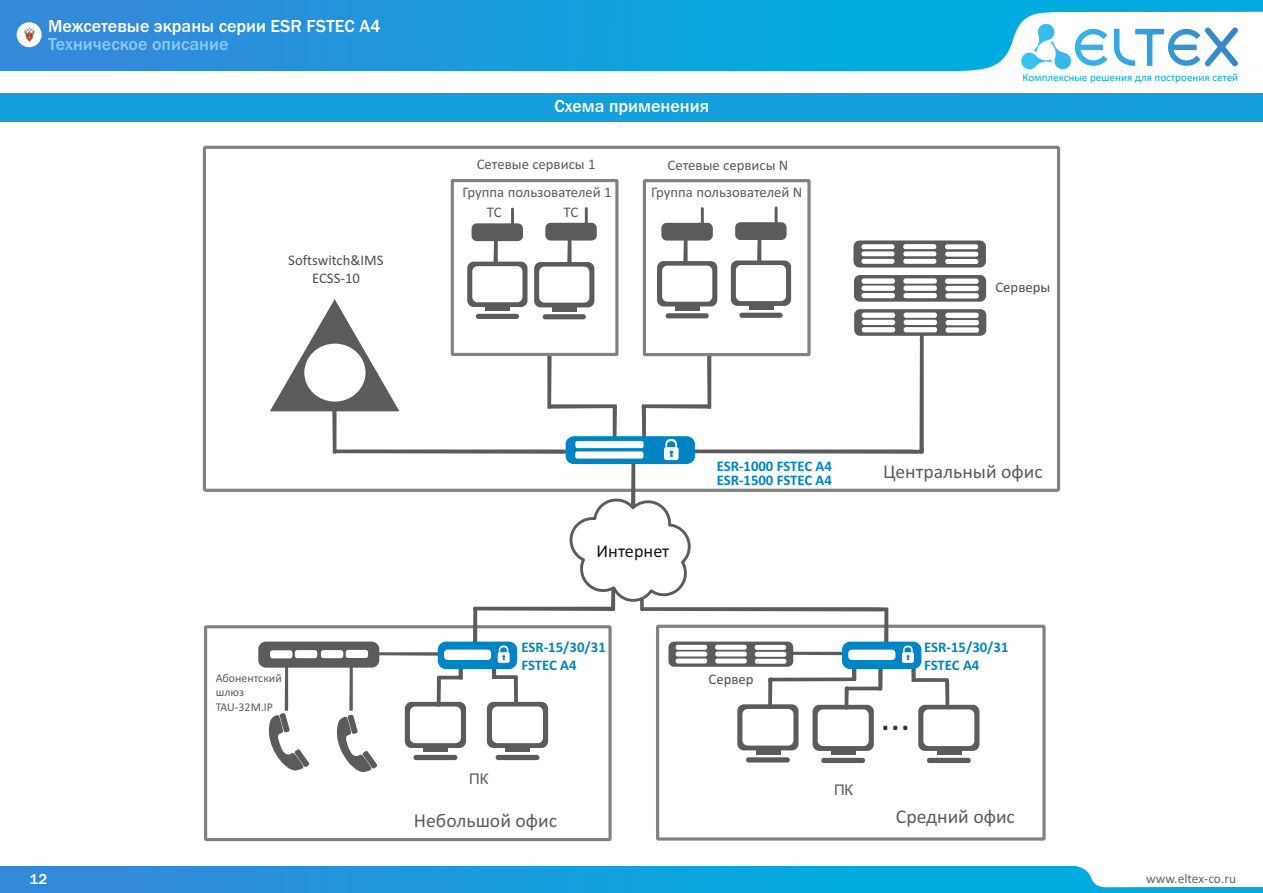
<style>
.page{position:relative;width:1263px;height:893px;background:#fff}
.page>*{position:absolute;margin:0;border:0;box-sizing:border-box;transform-origin:0 0}
.t1{font:39.3px "Calibri";color:#313130}
.t2{font:19.65px "Calibri";color:#5b5b5b}
.t3{font:18.3px "Calibri";color:#151616}
.t4{font:500 18px "Franklin Gothic";color:#fff}
.t5{font:500 18px "Franklin Gothic";color:#8ac9fc}
.t6{font:500 15px "Franklin Gothic";color:#fff}
.t7{font:14.7px/26.8px "Calibri";color:#5b5b5b;text-align:center}
.t8{font:700 14.7px/18px "Calibri";color:#0084c4}
.t9{font:14.7px/18px "Calibri";color:#4e4e4d;text-align:center}
.t10{font:14.7px "Arial";color:#5b5b5b}
.t11{font:13.5px "Calibri";color:#666}
.t12{font:12px/14.5px "Calibri";color:#5b5b5b}
.t13{font:11.1px "Calibri";color:#00acdf}
</style>
<div class="page">
<div style="left:0;top:866px;width:1263px;height:27px;background:linear-gradient(to right,#3489d9,#00b4e0)"></div>
<svg style="left:1073px;top:866px;width:190px;height:21px"></svg>
<div style="left:0;top:0;width:1263px;height:71px;background:linear-gradient(to right,#3489d9,#00b4e0)"></div>
<svg style="left:959px;top:12px;width:304px;height:59px"></svg>
<div style="left:17px;top:22px;width:25px;height:25px;border:9px solid #fff;border-radius:50%"></div>
<svg style="left:20px;top:25px;width:19px;height:19px"></svg>
<div style="left:0;top:93px;width:1263px;height:29px;background:#159edc"></div>
<div style="left:203px;top:146px;width:857px;height:346px;border:3px solid #818181;border-radius:2px"></div>
<div style="left:204px;top:625px;width:408px;height:216px;border:3px solid #818181"></div>
<div style="left:656px;top:625px;width:390px;height:216px;border:3px solid #818181"></div>
<div style="left:643px;top:179px;width:168px;height:177px;border:3px solid #818181"></div>
<div style="left:451px;top:179px;width:167px;height:177px;border:3px solid #818181"></div>
<svg style="left:258px;top:207px;width:728px;height:566px"></svg>
<p class="t4" style="left:48px;top:20px;width:334px">Межсетевые экраны серии ESR FSTEC A4</p>
<p class="t5" style="left:48px;top:37px;width:182px">Техническое описание</p>
<p class="t9" style="left:288px;top:252px;width:97px">Softswitch&amp;IMS<br>ECSS-10</p>
<p class="t4" style="left:554px;top:100px;width:156px">Схема применения</p>
<p class="t7" style="left:477px;top:152px;width:120px">Сетевые сервисы 1</p>
<p class="t7" style="left:651px;top:153px;width:153px">Сетевые сервисы N<br>Группа пользователей N</p>
<p class="t7" style="left:487px;top:200px;width:16px">TC</p>
<p class="t7" style="left:564px;top:200px;width:16px">TC</p>
<p class="t7" style="left:462px;top:180px;width:151px">Группа пользователей 1</p>
<p class="t13" style="left:1022px;top:72px;width:217px">Комплексные решения для построения сетей</p>
<p class="t9" style="left:995px;top:280px;width:56px">Серверы</p>
<p class="t12" style="left:216px;top:671px;width:68px">Абонентский шлюз<br>TAU-32M.IP</p>
<p class="t3" style="left:597px;top:543px;width:74px">Интернет</p>
<p class="t8" style="left:521px;top:639px;width:86px">ESR-15/30/31<br>FSTEC A4</p>
<p class="t10" style="left:469px;top:773px;width:21px">ПК</p>
<p class="t8" style="left:717px;top:458px;width:117px">ESR-1000 FSTEC A4</p>
<p class="t8" style="left:717px;top:472px;width:117px">ESR-1500 FSTEC A4</p>
<h2 class="t2" style="left:883px;top:464px;width:161px">Центральный офис</h2>
<p class="t9" style="left:708px;top:671px;width:47px">Сервер</p>
<p class="t10" style="left:834px;top:785px;width:21px">ПК</p>
<p class="t8" style="left:924px;top:639px;width:86px">ESR-15/30/31<br>FSTEC A4</p>
<h1 class="t1" style="left:880px;top:701px;width:31px">...</h1>
<h2 class="t2" style="left:414px;top:813px;width:145px">Небольшой офис</h2>
<h2 class="t2" style="left:896px;top:808px;width:121px">Средний офис</h2>
<p class="t6" style="left:30px;top:874px;width:19px">12</p>
<p class="t11" style="left:1146px;top:873px;width:92px">www.eltex-co.ru</p>
</div>
